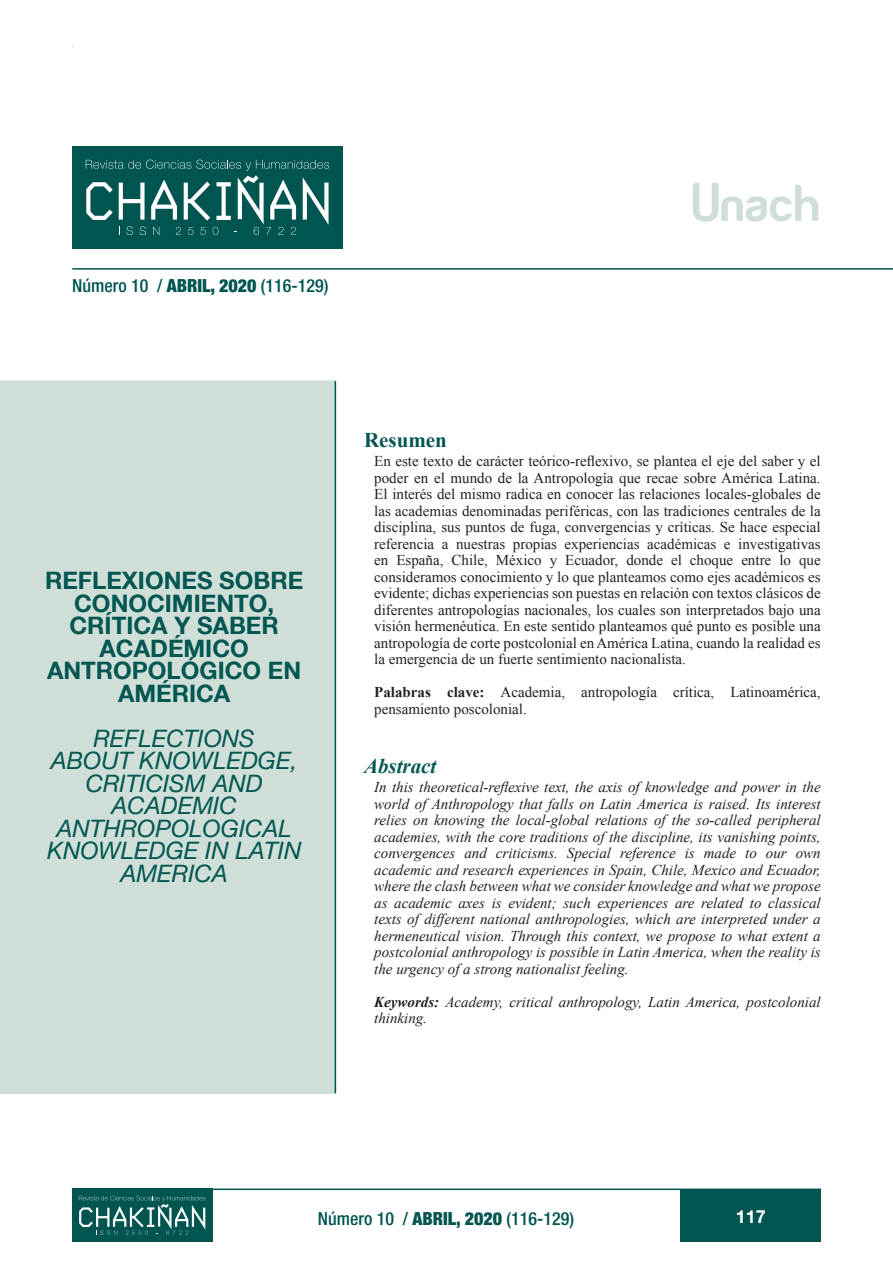
<style>
.page{position:relative;width:893px;height:1263px;background:#fff}
.page>*{position:absolute;margin:0;border:0;box-sizing:border-box;transform-origin:0 0}
.t1{font:italic 24px/22.5px "Helvetica Neue LT Com";color:#005551;text-align:center}
.t2{font:700 24px/22.5px "Helvetica Neue LT Com";color:#005551;text-align:center}
.t3{font:italic 700 21px "Times New Roman";color:#005551}
.t4{font:700 21px "Times New Roman";color:#005551}
.t5{font:500 condensed 18px "Helvetica Neue LT Com";color:#005551}
.t6{font:700 18px "Helvetica Neue LT Com";color:#fff}
.t7{font:15px/16.5px "Times New Roman";color:#231f20;text-align:justify}
.t8{font:italic 15px/16.5px "Times New Roman";color:#231f20;text-align:justify}
.s1{font-weight:900}
.s2{font-weight:700}
</style>
<div class="page">
<hr style="left:72px;top:1188px;width:749px;height:2px;background:#005551">
<div style="left:72px;top:1188px;width:141px;height:54px;background:#005551"></div>
<svg style="left:79px;top:1196px;width:127px;height:39px"></svg>
<div style="left:680px;top:1190px;width:141px;height:52px;background:#005551"></div>
<div style="left:1px;top:381px;width:334px;height:712px;background:#cfdfd7"></div>
<div style="left:0;top:380px;width:336px;height:714px;border:2px solid #cfdfd7"></div>
<hr style="left:335px;top:381px;width:1px;height:712px;background:#005551">
<hr style="left:72px;top:268px;width:821px;height:2px;background:#005551">
<svg style="left:693px;top:183px;width:125px;height:39px"></svg>
<div style="left:72px;top:146px;width:271px;height:103px;background:#005551"></div>
<svg style="left:86px;top:160px;width:243px;height:75px"></svg>
<p class="t5" style="left:72px;top:275px;width:258px">Número 10 / <span class="s1">ABRIL, 2020</span> (116-129)</p>
<p class="t2" style="left:45px;top:569px;width:260px">REFLEXIONES SOBRE<br>CONOCIMIENTO,<br>CRÍTICA Y SABER<br>ACADÉMICO<br>ANTROPOLÓGICO EN<br>AMÉRICA</p>
<p class="t1" style="left:47px;top:726px;width:256px">REFLECTIONS<br>ABOUT KNOWLEDGE,<br>CRITICISM AND<br>ACADEMIC<br>ANTHROPOLOGICAL<br>KNOWLEDGE IN LATIN<br>AMERICA</p>
<p class="t4" style="left:364px;top:426px;width:84px">Resumen</p>
<p class="t7" style="left:374px;top:453px;width:448px">En este texto de carácter teórico-reflexivo, se plantea el eje del saber y el poder en el mundo de la Antropología que recae sobre América Latina.<br>El interés del mismo radica en conocer las relaciones locales-globales de las academias denominadas periféricas, con las tradiciones centrales de la disciplina, sus puntos de fuga, convergencias y críticas. Se hace especial referencia a nuestras propias experiencias académicas e investigativas en España, Chile, México y Ecuador, donde el choque entre lo que consideramos conocimiento y lo que planteamos como ejes académicos es evidente; dichas experiencias son puestas en relación con textos clásicos de diferentes antropologías nacionales, los cuales son interpretados bajo una visión hermenéutica. En este sentido planteamos qué punto es posible una antropología de corte postcolonial en América Latina, cuando la realidad es la emergencia de un fuerte sentimiento nacionalista.</p>
<p class="t7" style="left:374px;top:684px;width:448px"><span class="s2">Palabras clave:</span> Academia, antropología crítica, Latinoamérica, pensamiento poscolonial.</p>
<p class="t3" style="left:364px;top:751px;width:74px">Abstract</p>
<p class="t8" style="left:374px;top:779px;width:448px">In this theoretical-reflexive text, the axis of knowledge and power in the world of Anthropology that falls on Latin America is raised. Its interest relies on knowing the local-global relations of the so-called peripheral academies, with the core traditions of the discipline, its vanishing points, convergences and criticisms. Special reference is made to our own academic and research experiences in Spain, Chile, Mexico and Ecuador, where the clash between what we consider knowledge and what we propose as academic axes is evident; such experiences are related to classical texts of different national anthropologies, which are interpreted under a hermeneutical vision. Through this context, we propose to what extent a postcolonial anthropology is possible in Latin America, when the reality is the urgency of a strong nationalist feeling.</p>
<p class="t8" style="left:374px;top:993px;width:448px"><span class="s2">Keywords:</span> Academy, critical anthropology, Latin America, postcolonial thinking.</p>
<p class="t5" style="left:318px;top:1208px;width:258px">Número 10 / <span class="s1">ABRIL, 2020</span> (116-129)</p>
<p class="t6" style="left:736px;top:1205px;width:32px">117</p>
</div>
